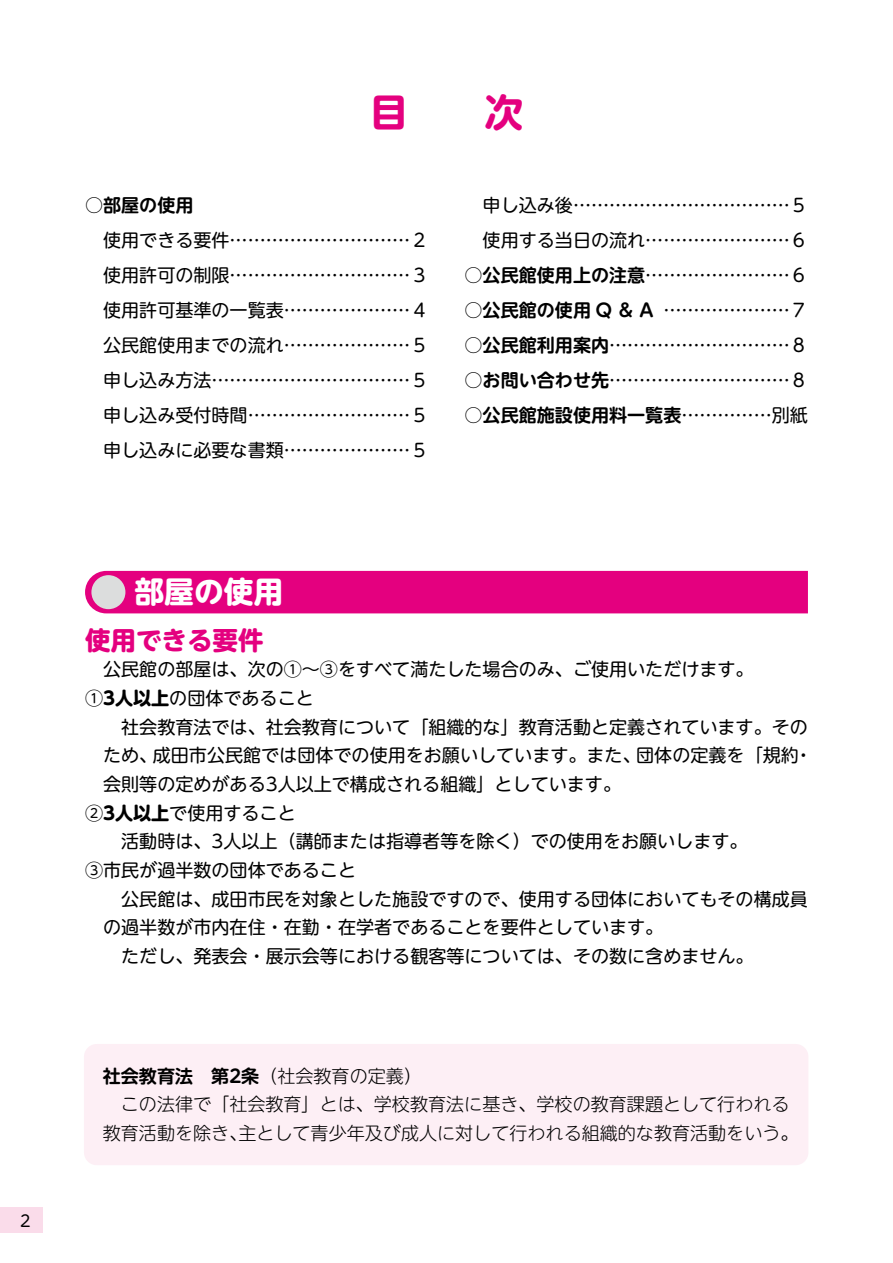
<style>
.page{position:relative;width:893px;height:1263px;background:#fff}
.page>*{position:absolute;margin:0;border:0;box-sizing:border-box;transform-origin:0 0}
.t1{font:700 38.25px "UD Shin M Go Pro";color:#e4007f}
.t2{font:700 29.7px "UD Shin M Go Pro";color:#fff}
.t3{font:700 25.5px "UD Shin M Go Pro";color:#e4007f}
.t4{font:18px/35.1px "UD Shin M Go Pro";color:#000}
.t5{font:700 18px "UD Shin M Go Pro De";color:#000}
.t6{font:300 18px/28.7px "UD Shin M Go Pro";color:#000}
.t7{font:15.9px "UD Shin M Go Pro";color:#000}
.s1{font-family:"UD Shin M Go Pro";font-weight:400}
.s2{font-family:"UD Shin M Go Pro De";font-weight:700}
.s3{font-weight:700}
.s4{font-family:"UD Shin M Go Pro";font-weight:300}
</style>
<div class="page">
<div style="left:0;top:1208px;width:43px;height:25px;background:#fadcea"></div>
<div style="left:85px;top:571px;width:723px;height:42px;background:#e4007f"></div>
<div style="left:91px;top:575px;width:34px;height:34px;background:#dcdddd;border-radius:50%"></div>
<div style="left:84px;top:1044px;width:724px;height:121px;background:#fdeff5;border-radius:13px"></div>
<p class="t7" style="left:20px;top:1207px;width:12px">2</p>
<h1 class="t1" style="left:370px;top:81px;width:155px">目　　次</h1>
<p class="t5" style="left:85px;top:190px;width:110px">○部屋の使用</p>
<p class="t4" style="left:103px;top:221px;width:327px;text-align:justify">使用できる要件…………………………２使用許可の制限…………………………３使用許可基準の一覧表…………………４公民館使用までの流れ…………………５申し込み方法……………………………５申し込み受付時間………………………５申し込みに必要な書類…………………５</p>
<p class="t4" style="left:483px;top:186px;width:327px">申し込み後………………………………５使用する当日の流れ……………………６</p>
<p class="t5" style="left:465px;top:260px;width:345px">○公民館使用上の注意<span class="s1">……………………６</span></p>
<p class="t5" style="left:465px;top:295px;width:345px">○公民館の使用 Q ＆ A<span class="s1">… …………………７</span></p>
<p class="t4" style="left:465px;top:326px;width:345px"><span class="s2">○公民館利用案内</span>…………………………８</p>
<p class="t4" style="left:465px;top:362px;width:345px"><span class="s2">○お問い合わせ先</span>…………………………８</p>
<p class="t5" style="left:465px;top:400px;width:345px">○公民館施設使用料一覧表<span class="s1">……………別紙</span></p>
<h2 class="t2" style="left:134px;top:568px;width:150px">部屋の使用</h2>
<h3 class="t3" style="left:85px;top:620px;width:180px">使用できる要件</h3>
<p class="t4" style="left:85px;top:654px;width:670px;line-height:28.7px">　公民館の部屋は、次の①～③をすべて満たした場合のみ、ご使用いただけます。<br>①<span class="s3">3人以上</span>の団体であること</p>
<p class="t4" style="left:103px;top:708px;width:706px">　社会教育法では、社会教育について「組織的な」教育活動と定義されています。その</p>
<p class="t4" style="left:103px;top:737px;width:711px">ため、成田市公民館では団体での使用をお願いしています。また、団体の定義を「規約・</p>
<p class="t4" style="left:103px;top:766px;width:519px">会則等の定めがある3人以上で構成される組織」としています。</p>
<p class="t4" style="left:85px;top:794px;width:212px">②<span class="s3">3人以上</span>で使用すること</p>
<p class="t4" style="left:103px;top:823px;width:646px">　活動時は、3人以上（講師または指導者等を除く）での使用をお願いします。</p>
<p class="t4" style="left:85px;top:852px;width:273px">③市民が過半数の団体であること</p>
<p class="t4" style="left:103px;top:880px;width:706px">　公民館は、成田市民を対象とした施設ですので、使用する団体においてもその構成員</p>
<p class="t4" style="left:103px;top:909px;width:562px">の過半数が市内在住・在勤・在学者であることを要件としています。</p>
<p class="t4" style="left:85px;top:938px;width:670px">　　ただし、発表会・展示会等における観客等については、その数に含めません。</p>
<p class="t5" style="left:103px;top:1061px;width:321px">社会教育法　第2条<span class="s4">（社会教育の定義）</span></p>
<p class="t6" style="left:103px;top:1089px;width:697px">　この法律で「社会教育」とは、学校教育法に基き、学校の教育課題として行われる教育活動を除き、主として青少年及び成人に対して行われる組織的な教育活動をいう。</p>
</div>
